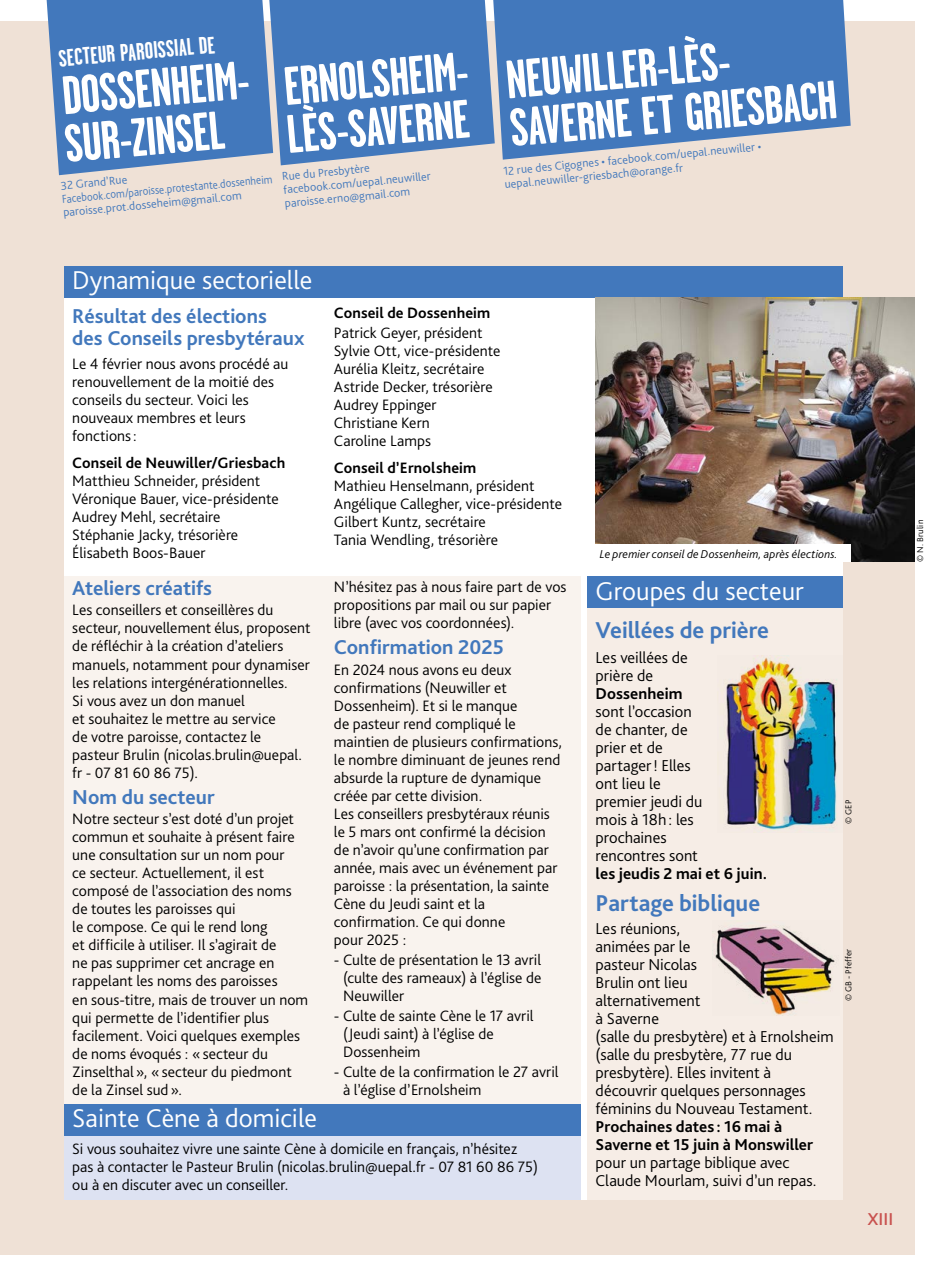
<style>
.page{position:relative;width:936px;height:1276px;background:#fff}
.page>*{position:absolute;margin:0;border:0;box-sizing:border-box;transform-origin:0 0}
.t1{font:700 54px/48px "Garage Gothic";color:#fff}
.t2{font:300 27px "Bliss Pro";color:#fff}
.t3{font:700 24px "Bliss Pro";color:#4278bc}
.t4{font:700 24px "Garage Gothic";color:#fff}
.t5{font:700 21px/22.5px "Bliss Pro";color:#4278bc}
.t6{font:500 18px "Bliss Pro";color:#c8514e}
.t7{font:300 16.5px/18px "Bliss Pro";color:#000}
.t8{font:700 16.5px/18px "Bliss Pro";letter-spacing:.005em;color:#000}
.t9{font:300 15.75px/18px "Bliss Pro";color:#000}
.t10{font:700 15.75px "Bliss Pro";letter-spacing:.01em;color:#000}
.t11{font:300 12px/13.6px "Bliss Pro";color:#4278bc}
.t12{font:italic 300 12px "Bliss Pro";letter-spacing:.015em;color:#000}
.t13{font:300 9px "Bliss Pro";letter-spacing:.02em;color:#000}
</style>
<div class="page">
<div style="left:0;top:21px;width:914px;height:1233px;background:#efe1d6"></div>
<svg style="left:47px;top:0;width:446px;height:175px;background:#5784bf"></svg>
<svg style="left:493px;top:0;width:357px;height:160px;background:#5785bf"></svg>
<div style="left:64px;top:266px;width:778px;height:304px;background:#fff"></div>
<div style="left:64px;top:266px;width:778px;height:32px;background:#4278bc"></div>
<div style="left:587px;top:576px;width:255px;height:623px;background:#f6ede6"></div>
<div style="left:587px;top:576px;width:255px;height:32px;background:#4278bc"></div>
<img style="left:712px;top:925px;width:125px;height:90px">
<img style="left:725px;top:655px;width:112px;height:175px">
<div style="left:64px;top:1103px;width:516px;height:96px;background:#dde2f2"></div>
<div style="left:64px;top:1103px;width:516px;height:32px;background:#4278bc"></div>
<div style="left:64px;top:576px;width:516px;height:527px;background:#f9f3ee"></div>
<img style="left:595px;top:298px;width:319px;height:264px">
<div style="left:595px;top:545px;width:255px;height:17px;background:#fff"></div>
<h3 class="t4" style="left:58px;top:46px;width:158px;rotate:-5deg">SECTEUR PAROISSIAL DE</h3>
<h1 class="t1" style="left:280px;top:63px;width:202px;rotate:-5deg">ERNOLSHEIM-<br>LÈS-SAVERNE</h1>
<h1 class="t1" style="left:58px;top:72px;width:205px;rotate:-5deg">DOSSENHEIM-<br>SUR-ZINSEL</h1>
<p class="t11" style="left:60px;top:179px;width:213px;rotate:-6deg">32 Grand’Rue<br>Facebook.com/paroisse.protestante.dossenheim paroisse.prot.dosseheim@gmail.com</p>
<p class="t11" style="left:281px;top:170px;width:149px;rotate:-6deg">Rue du Presbytère facebook.com/uepal.neuwiller paroisse.erno@gmail.com</p>
<h1 class="t1" style="left:504px;top:56px;width:330px;rotate:-5deg">NEUWILLER-LÈS-<br>SAVERNE ET GRIESBACH</h1>
<p class="t11" style="left:502px;top:165px;width:261px;line-height:13px;rotate:-6deg">12 rue des Cigognes • facebook.com/uepal.neuwiller • uepal.neuwiller-griesbach@orange.fr</p>
<h2 class="t2" style="left:72px;top:264px;width:242px">Dynamique sectorielle</h2>
<h3 class="t5" style="left:72px;top:304px;width:234px">Résultat des élections<br>des Conseils presbytéraux</h3>
<p class="t9" style="left:72px;top:355px;width:218px">Le 4 février nous avons procédé au renouvellement de la moitié des conseils du secteur. Voici les nouveaux membres et leurs fonctions:</p>
<p class="t10" style="left:72px;top:453px;width:214px">Conseil de Neuwiller/Griesbach</p>
<p class="t9" style="left:72px;top:471px;width:208px">Matthieu Schneider, président<br>Véronique Bauer, vice-présidente<br>Audrey Mehl, secrétaire<br>Stéphanie Jacky, trésorière<br>Élisabeth Boos-Bauer</p>
<h3 class="t5" style="left:72px;top:576px;width:141px">Ateliers créatifs</h3>
<p class="t9" style="left:72px;top:601px;width:240px">Les conseillers et conseillères du secteur, nouvellement élus, proposent de réfléchir à la création d’ateliers manuels, notamment pour dynamiser les relations intergénérationnelles.<br>Si vous avez un don manuel<br>et souhaitez le mettre au service<br>de votre paroisse, contactez le pasteur Brulin (nicolas.brulin@uepal. fr - 07 81 60 86 75).</p>
<h3 class="t5" style="left:72px;top:785px;width:144px">Nom du secteur</h3>
<p class="t9" style="left:72px;top:810px;width:237px">Notre secteur s’est doté d’un projet commun et souhaite à présent faire une consultation sur un nom pour<br>ce secteur. Actuellement, il est composé de l’association des noms de toutes les paroisses qui<br>le compose. Ce qui le rend long<br>et difficile à utiliser. Il s’agirait de<br>ne pas supprimer cet ancrage en rappelant les noms des paroisses<br>en sous-titre, mais de trouver un nom qui permette de l’identifier plus facilement. Voici quelques exemples de noms évoqués : «secteur du<br>Zinselthal», «secteur du piedmont de la Zinsel sud».</p>
<p class="t10" style="left:334px;top:303px;width:158px">Conseil de Dossenheim</p>
<p class="t9" style="left:334px;top:323px;width:168px">Patrick Geyer, président<br>Sylvie Ott, vice-présidente<br>Aurélia Kleitz, secrétaire<br>Astride Decker, trésorière<br>Audrey Eppinger<br>Christiane Kern<br>Caroline Lamps</p>
<p class="t10" style="left:334px;top:458px;width:144px">Conseil d’Ernolsheim</p>
<p class="t9" style="left:334px;top:476px;width:229px">Mathieu Henselmann, président<br>Angélique Callegher, vice-présidente<br>Gilbert Kuntz, secrétaire<br>Tania Wendling, trésorière</p>
<p class="t9" style="left:334px;top:577px;width:234px">N’hésitez pas à nous faire part de vos propositions par mail ou sur papier libre (avec vos coordonnées).</p>
<h3 class="t5" style="left:334px;top:635px;width:171px">Confirmation 2025</h3>
<p class="t9" style="left:334px;top:660px;width:229px">En 2024 nous avons eu deux confirmations (Neuwiller et<br>Dossenheim). Et si le manque<br>de pasteur rend compliqué le maintien de plusieurs confirmations, le nombre diminuant de jeunes rend absurde la rupture de dynamique créée par cette division.<br>Les conseillers presbytéraux réunis le 5 mars ont confirmé la décision de n’avoir qu’une confirmation par année, mais avec un événement par paroisse : la présentation, la sainte<br>Cène du Jeudi saint et la confirmation. Ce qui donne<br>pour 2025 :</p>
<p class="t9" style="left:343px;top:950px;width:200px;text-align:justify;text-indent:-9px">- Culte de présentation le 13 avril (culte des rameaux) à l’église de Neuwiller</p>
<p class="t9" style="left:343px;top:1006px;width:192px;text-indent:-9px">- Culte de sainte Cène le 17 avril (Jeudi saint) à l’église de<br>Dossenheim</p>
<p class="t9" style="left:343px;top:1062px;width:217px;text-indent:-9px">- Culte de la confirmation le 27 avril à l’église d’Ernolsheim</p>
<h2 class="t2" style="left:72px;top:1101px;width:246px">Sainte Cène à domicile</h2>
<p class="t9" style="left:72px;top:1139px;width:467px">Si vous souhaitez vivre une sainte Cène à domicile en français, n’hésitez pas à contacter le Pasteur Brulin (nicolas.brulin@uepal.fr - 07 81 60 86 75) ou à en discuter avec un conseiller.</p>
<p class="t12" style="left:600px;top:546px;width:239px">Le premier conseil de Dossenheim, après élections.</p>
<h2 class="t2" style="left:595px;top:574px;width:210px">Groupes du secteur</h2>
<h3 class="t3" style="left:595px;top:615px;width:175px">Veillées de prière</h3>
<p class="t7" style="left:595px;top:648px;width:94px">Les veillées de prière de</p>
<p class="t8" style="left:595px;top:684px;width:88px">Dossenheim</p>
<p class="t7" style="left:595px;top:702px;width:108px">sont l’occasion de chanter, de prier et de partager! Elles ont lieu le premier jeudi du mois à 18h: les prochaines rencontres sont</p>
<p class="t8" style="left:595px;top:864px;width:173px">les jeudis 2 mai et 6 juin.</p>
<h3 class="t3" style="left:595px;top:888px;width:166px">Partage biblique</h3>
<p class="t7" style="left:595px;top:919px;width:239px">Les réunions,<br>animées par le<br>pasteur Nicolas<br>Brulin ont lieu<br>alternativement<br>à Saverne<br>(salle du presbytère) et à Ernolsheim (salle du presbytère, 77 rue du presbytère). Elles invitent à découvrir quelques personnages féminins du Nouveau Testament.</p>
<p class="t8" style="left:595px;top:1117px;width:219px">Prochaines dates : 16 mai à<br>Saverne et 15 juin à Monswiller</p>
<p class="t7" style="left:595px;top:1153px;width:222px">pour un partage biblique avec<br>Claude Mourlam, suivi d’un repas.</p>
<p class="t13" style="left:842px;top:824px;width:26px;rotate:-90deg">© GEP</p>
<p class="t13" style="left:842px;top:1001px;width:54px;rotate:-90deg">© GB - Pfeffer</p>
<p class="t6" style="left:867px;top:1207px;width:28px">XIII</p>
<p class="t13" style="left:914px;top:562px;width:43px;rotate:-90deg">© N. Brulin</p>
</div>
